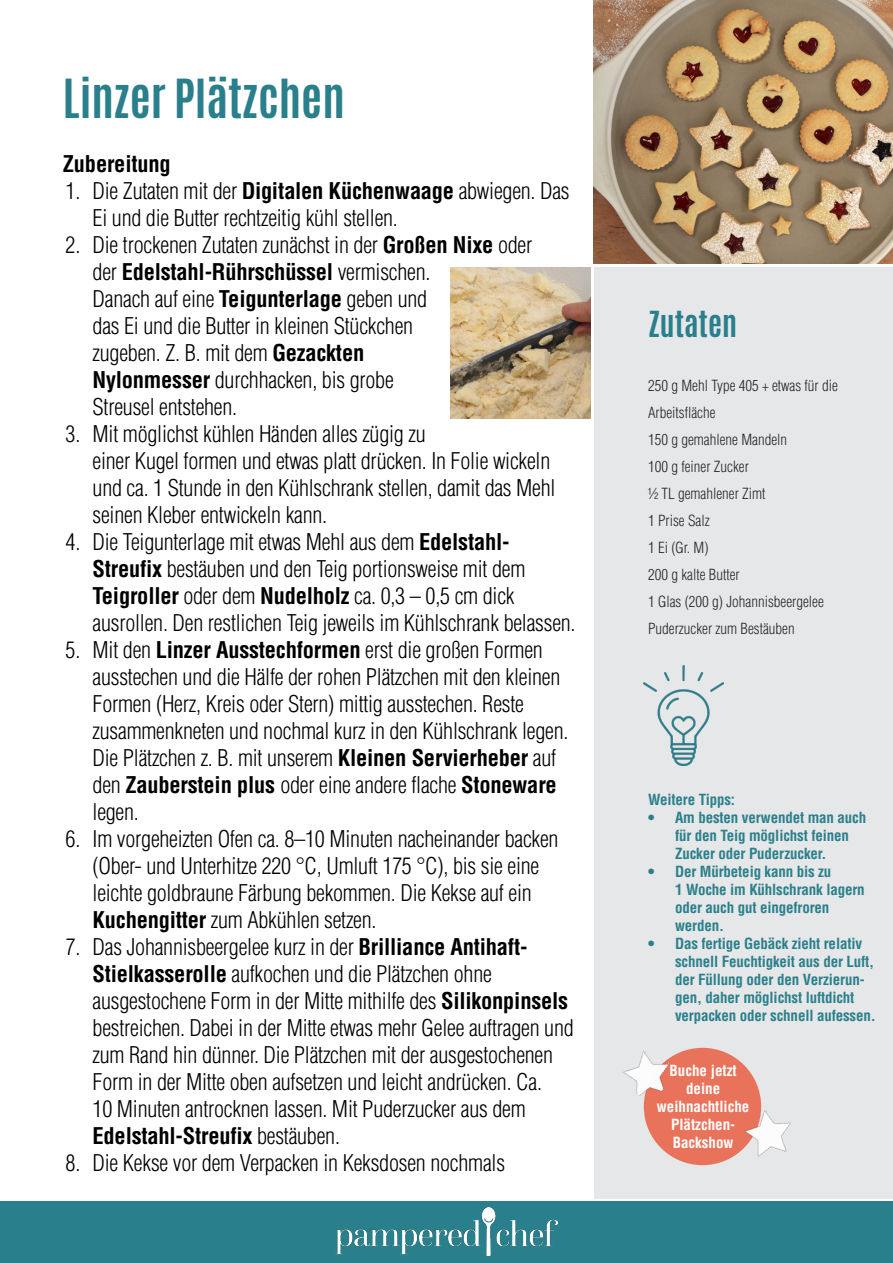
<style>
.page{position:relative;width:893px;height:1263px;background:#fff}
.page>*{position:absolute;margin:0;border:0;box-sizing:border-box;transform-origin:0 0}
.t1{font:700 45px "Antonio";color:#2a7f8c}
.t2{font:700 30px "Antonio";color:#2a7f8c}
.t3{font:300 condensed 22.5px/27px "Helvetica";letter-spacing:-.01em;color:#000}
.t4{font:700 condensed 22.5px "Helvetica";letter-spacing:-.01em;color:#000}
.t5{font:700 condensed 15px/18px "Helvetica";letter-spacing:-.01em;color:#2a808b}
.t6{font:300 condensed 15px/27px "Helvetica";color:#282829}
.t7{font:700 condensed 15px "Helvetica";color:#fff}
.s1{font-weight:700}
</style>
<div class="page">
<div style="left:594px;top:268px;width:299px;height:931px;background:#e6e7e8"></div>
<img style="left:593px;top:0;width:300px;height:264px">
<div style="left:0;top:1202px;width:893px;height:61px;background:#2a7f8c"></div>
<img style="left:335px;top:1207px;width:223px;height:48px">
<img style="left:450px;top:268px;width:140px;height:150px">
<img style="left:644px;top:666px;width:79px;height:99px">
<div style="left:644px;top:1048px;width:117px;height:117px;background:#e9735a;border-radius:50%"></div>
<img style="left:732px;top:1105px;width:59px;height:52px">
<img style="left:622px;top:1051px;width:52px;height:53px">
<p class="t1" style="left:63px;top:64px;width:283px">Linzer Plätzchen</p>
<p class="t4" style="left:63px;top:149px;width:109px">Zubereitung</p>
<p class="t3" style="left:93px;top:177px;width:479px;text-indent:-27px">1. Die Zutaten mit der <span class="s1">Digitalen Küchenwaage</span> abwiegen. Das<br>Ei und die Butter rechtzeitig kühl stellen.</p>
<p class="t3" style="left:93px;top:231px;width:441px;text-indent:-27px">2. Die trockenen Zutaten zunächst in der <span class="s1">Großen Nixe</span> oder der <span class="s1">Edelstahl-Rührschüssel</span> vermischen.<br>Danach auf eine <span class="s1">Teigunterlage</span> geben und</p>
<p class="t3" style="left:93px;top:312px;width:322px">das Ei und die Butter in kleinen Stückchen zugeben. Z. B. mit dem <span class="s1">Gezackten<br>Nylonmesser</span> durchhacken, bis grobe<br>Streusel entstehen.</p>
<p class="t3" style="left:93px;top:420px;width:464px;text-indent:-27px">3. Mit möglichst kühlen Händen alles zügig zu<br>einer Kugel formen und etwas platt drücken. In Folie wickeln und ca. 1 Stunde in den Kühlschrank stellen, damit das Mehl seinen Kleber entwickeln kann.</p>
<p class="t3" style="left:93px;top:528px;width:484px;text-indent:-27px">4. Die Teigunterlage mit etwas Mehl aus dem <span class="s1">Edelstahl-Streufix</span> bestäuben und den Teig portionsweise mit dem <span class="s1">Teigroller</span> oder dem <span class="s1">Nudelholz</span> ca. 0,3 – 0,5 cm dick ausrollen. Den restlichen Teig jeweils im Kühlschrank belassen.</p>
<p class="t3" style="left:93px;top:636px;width:477px;text-indent:-27px">5. Mit den <span class="s1">Linzer Ausstechformen</span> erst die großen Formen ausstechen und die Hälfe der rohen Plätzchen mit den kleinen Formen (Herz, Kreis oder Stern) mittig ausstechen. Reste zusammenkneten und nochmal kurz in den Kühlschrank legen.<br>Die Plätzchen z. B. mit unserem <span class="s1">Kleinen Servierheber</span> auf den <span class="s1">Zauberstein plus</span> oder eine andere flache <span class="s1">Stoneware</span></p>
<p class="t3" style="left:93px;top:798px;width:48px">legen.</p>
<p class="t3" style="left:93px;top:825px;width:467px;text-indent:-27px">6. Im vorgeheizten Ofen ca. 8–10 Minuten nacheinander backen (Ober- und Unterhitze 220 °C, Umluft 175 °C), bis sie eine leichte goldbraune Färbung bekommen. Die Kekse auf ein <span class="s1">Kuchengitter</span> zum Abkühlen setzen.</p>
<p class="t3" style="left:93px;top:933px;width:483px;text-indent:-27px">7. Das Johannisbeergelee kurz in der <span class="s1">Brilliance Antihaft-Stielkasserolle</span> aufkochen und die Plätzchen ohne ausgestochene Form in der Mitte mithilfe des <span class="s1">Silikonpinsels </span>bestreichen. Dabei in der Mitte etwas mehr Gelee auftragen und zum Rand hin dünner. Die Plätzchen mit der ausgestochenen Form in der Mitte oben aufsetzen und leicht andrücken. Ca.<br>10 Minuten antrocknen lassen. Mit Puderzucker aus dem <span class="s1">Edelstahl-Streufix</span> bestäuben.</p>
<p class="t3" style="left:66px;top:1149px;width:441px">8. Die Kekse vor dem Verpacken in Keksdosen nochmals</p>
<p class="t2" style="left:648px;top:301px;width:91px">Zutaten</p>
<p class="t6" style="left:648px;top:372px;width:191px">250 g Mehl Type 405 + etwas für die<br>Arbeitsfläche</p>
<p class="t6" style="left:648px;top:426px;width:141px">150 g gemahlene Mandeln</p>
<p class="t6" style="left:648px;top:453px;width:102px">100 g feiner Zucker</p>
<p class="t6" style="left:648px;top:480px;width:119px">½ TL gemahlener Zimt</p>
<p class="t6" style="left:648px;top:507px;width:63px">1 Prise Salz</p>
<p class="t6" style="left:648px;top:534px;width:62px">1 Ei (Gr. M)</p>
<p class="t6" style="left:648px;top:561px;width:93px">200 g kalte Butter</p>
<p class="t6" style="left:648px;top:588px;width:177px">1 Glas (200 g) Johannisbeergelee</p>
<p class="t6" style="left:648px;top:615px;width:148px">Puderzucker zum Bestäuben</p>
<p class="t5" style="left:648px;top:790px;width:89px">Weitere Tipps:</p>
<p class="t5" style="left:675px;top:808px;width:193px;text-indent:-27px">• Am besten verwendet man auch für den Teig möglichst feinen<br>Zucker oder Puderzucker.</p>
<p class="t5" style="left:648px;top:862px;width:185px">• Der Mürbeteig kann bis zu</p>
<p class="t5" style="left:675px;top:880px;width:191px">1 Woche im Kühlschrank lagern oder auch gut eingefroren</p>
<p class="t5" style="left:675px;top:916px;width:51px">werden.</p>
<p class="t5" style="left:675px;top:934px;width:202px;text-indent:-27px">• Das fertige Gebäck zieht relativ schnell Feuchtigkeit aus der Luft, der Füllung oder den Verzierun&shy;gen, daher möglichst luftdicht verpacken oder schnell aufessen.</p>
<p class="t7" style="left:670px;top:1061px;width:69px">Buche jetzt</p>
<p class="t7" style="left:686px;top:1079px;width:36px">deine</p>
<p class="t7" style="left:657px;top:1097px;width:94px">weihnachtliche</p>
<p class="t7" style="left:671px;top:1115px;width:66px">Plätzchen-</p>
<p class="t7" style="left:673px;top:1133px;width:62px">Backshow</p>
</div>
